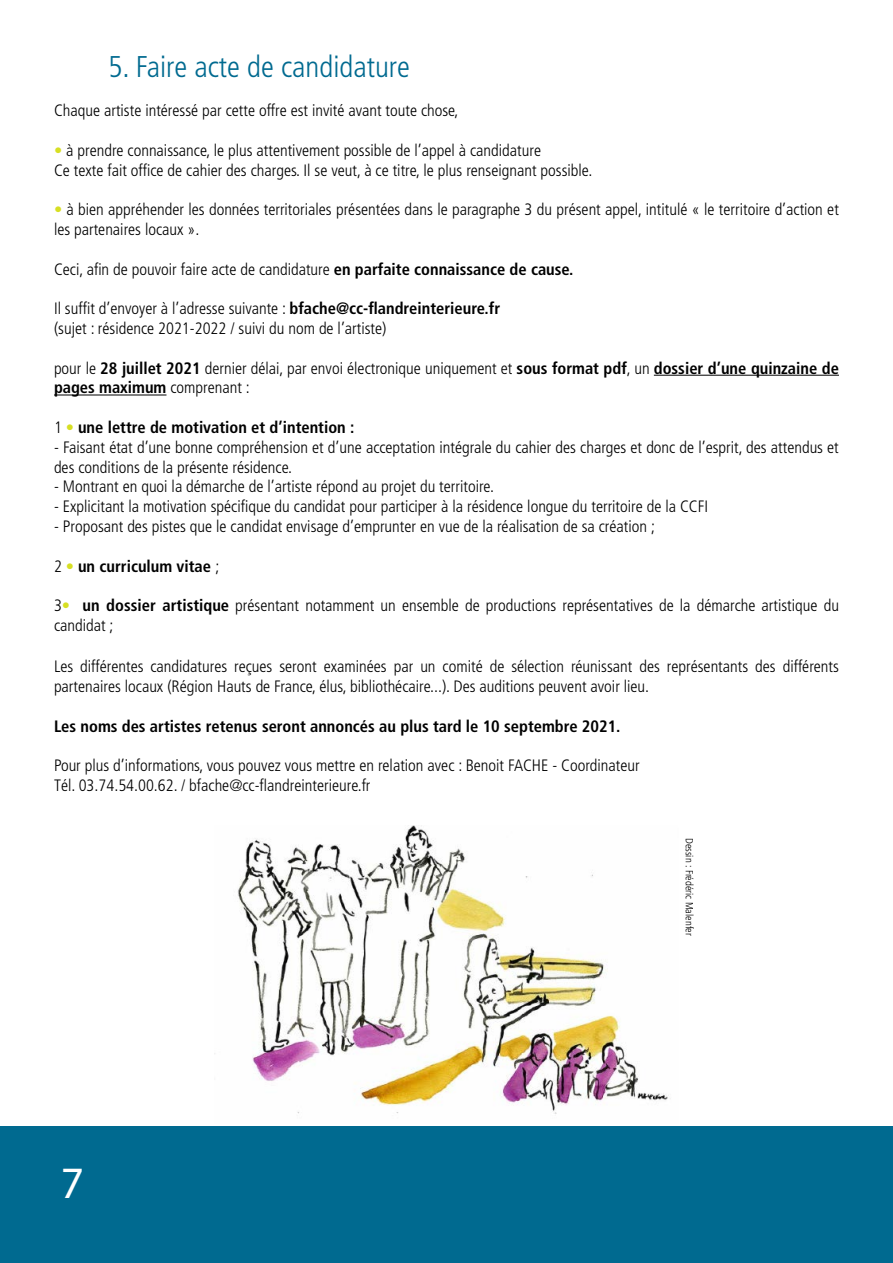
<style>
.page{position:relative;width:893px;height:1263px;background:#fff}
.page>*{position:absolute;margin:0;border:0;box-sizing:border-box;transform-origin:0 0}
.t1{font:45px "Myriad Pro";color:#fff}
.t2{font:300 condensed 30px "Frutiger";color:#006a90}
.t3{font:300 condensed 16.5px/19.8px "Frutiger";color:#000}
.t4{font:700 condensed 16.5px "Frutiger";color:#000}
.t5{font:300 condensed 10.5px "Frutiger";color:#000}
.s1{color:#d7df23}
.s2{font-weight:700}
.s3{font-weight:300}
.s4{font-weight:300;color:#d7df23}
</style>
<div class="page">
<hr style="left:654px;top:375px;width:185px;height:1px;background:#000">
<hr style="left:54px;top:395px;width:112px;height:1px;background:#000">
<div style="left:0;top:1127px;width:893px;height:136px;background:#006a90"></div>
<img style="left:214px;top:826px;width:454px;height:288px">
<h2 class="t2" style="left:108px;top:49px;width:304px">5. Faire acte de candidature</h2>
<p class="t3" style="left:54px;top:101px;width:406px">Chaque artiste intéressé par cette offre est invité avant toute chose,</p>
<p class="t3" style="left:54px;top:140px;width:540px"><span class="s1">•</span> à prendre connaissance, le plus attentivement possible de l’appel à candidature<br>Ce texte fait office de cahier des charges. Il se veut, à ce titre, le plus renseignant possible.</p>
<p class="t3" style="left:54px;top:200px;width:786px"><span class="s1">•</span> à bien appréhender les données territoriales présentées dans le paragraphe 3 du présent appel, intitulé « le territoire d’action et les partenaires locaux ».</p>
<p class="t3" style="left:54px;top:259px;width:521px">Ceci, afin de pouvoir faire acte de candidature <span class="s2">en parfaite connaissance de cause.</span></p>
<p class="t3" style="left:54px;top:299px;width:448px">Il suffit d’envoyer à l’adresse suivante : <span class="s2">bfache@cc-flandreinterieure.fr </span>(sujet : résidence 2021-2022 / suivi du nom de l’artiste)</p>
<p class="t3" style="left:54px;top:358px;width:786px">pour le <span class="s2">28 juillet 2021</span> dernier délai, par envoi électronique uniquement et <span class="s2">sous format pdf</span>, un <span class="s2">dossier d’une quinzaine de pages maximum</span> comprenant :</p>
<p class="t4" style="left:54px;top:417px;width:302px"><span class="s3">1</span> <span class="s4">•</span> une lettre de motivation et d’intention :</p>
<p class="t3" style="left:54px;top:437px;width:786px">- Faisant état d’une bonne compréhension et d’une acceptation intégrale du cahier des charges et donc de l’esprit, des attendus et des conditions de la présente résidence.</p>
<p class="t3" style="left:54px;top:477px;width:441px">- Montrant en quoi la démarche de l’artiste répond au projet du territoire.</p>
<p class="t3" style="left:54px;top:497px;width:656px">- Explicitant la motivation spécifique du candidat pour participer à la résidence longue du territoire de la CCFI</p>
<p class="t3" style="left:54px;top:517px;width:602px">- Proposant des pistes que le candidat envisage d’emprunter en vue de la réalisation de sa création ;</p>
<p class="t4" style="left:54px;top:556px;width:167px"><span class="s3">2</span> <span class="s4">•</span> un curriculum vitae <span class="s3">;</span></p>
<p class="t3" style="left:54px;top:596px;width:786px">3<span class="s1">•</span> <span class="s2">un dossier artistique</span> présentant notamment un ensemble de productions représentatives de la démarche artistique du candidat ;</p>
<p class="t3" style="left:54px;top:657px;width:786px">Les différentes candidatures reçues seront examinées par un comité de sélection réunissant des représentants des différents partenaires locaux (Région Hauts de France, élus, bibliothécaire...). Des auditions peuvent avoir lieu.</p>
<p class="t4" style="left:54px;top:716px;width:568px">Les noms des artistes retenus seront annoncés au plus tard le 10 septembre 2021.</p>
<p class="t3" style="left:54px;top:756px;width:587px">Pour plus d’informations, vous pouvez vous mettre en relation avec : Benoit FACHE - Coordinateur<br>Tél. 03.74.54.00.62. / bfache@cc-flandreinterieure.fr</p>
<h1 class="t1" style="left:61px;top:1155px;width:25px">7</h1>
<p class="t5" style="left:695px;top:838px;width:99px;rotate:90deg">Dessin : Frédéric Malenfer</p>
</div>
